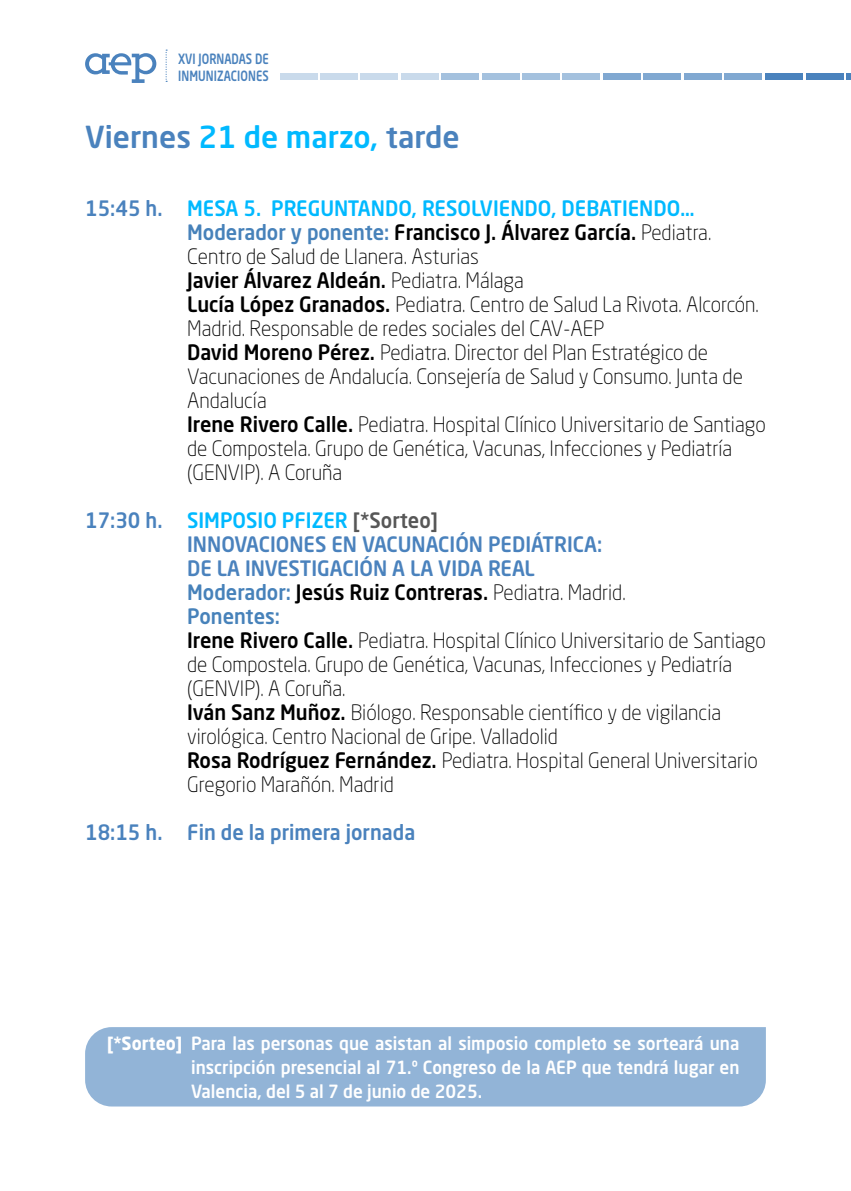
<style>
.page{position:relative;width:851px;height:1191px;background:#fff}
.page>*{position:absolute;margin:0;border:0;box-sizing:border-box;transform-origin:0 0}
.t1{font:500 30px "Neo Sans W1 G";color:#4a82bd}
.t2{font:300 21px/24px "Neo Sans W1 G";color:#000;scale:.95 1}
.t3{font:500 21px "Neo Sans W1 G";color:#4a82bd;scale:.95 1}
.t4{font:500 18px/24px "Neo Sans W1 G";color:#fff;text-align:justify;scale:.95 1}
.t5{font:500 14px/16.8px "Neo Sans W1 G";letter-spacing:.01em;color:#4a82bd;scale:.79 1}
.s1{color:#00b9ff}
.s2{font-weight:500;color:#4a82bd}
.s3{font-weight:500;color:#00b9ff}
.s4{font-weight:500;color:#4782ba}
.s5{font-weight:500}
.s6{font-weight:500;color:#575757}
.s7{font-weight:700}
</style>
<div class="page">
<svg style="left:165px;top:50px;width:2px;height:32px"></svg>
<div style="left:482px;top:73px;width:37px;height:7px;background:#a4c1de"></div>
<div style="left:643px;top:73px;width:38px;height:7px;background:#80a8d1"></div>
<div style="left:603px;top:73px;width:37px;height:7px;background:#80a8d1"></div>
<div style="left:522px;top:73px;width:38px;height:7px;background:#a4c1de"></div>
<div style="left:562px;top:73px;width:38px;height:7px;background:#a4c1de"></div>
<div style="left:441px;top:73px;width:38px;height:7px;background:#a4c1de"></div>
<div style="left:401px;top:73px;width:37px;height:7px;background:#c9daeb"></div>
<div style="left:683px;top:73px;width:38px;height:7px;background:#80a8d1"></div>
<div style="left:360px;top:73px;width:38px;height:7px;background:#c9daeb"></div>
<svg style="left:846px;top:73px;width:4px;height:7px"></svg>
<div style="left:805px;top:73px;width:38px;height:7px;background:#4a82bd"></div>
<div style="left:765px;top:73px;width:37px;height:7px;background:#4a82bd"></div>
<div style="left:724px;top:73px;width:37px;height:7px;background:#80a8d1"></div>
<div style="left:320px;top:73px;width:37px;height:7px;background:#c9daeb"></div>
<div style="left:280px;top:73px;width:37px;height:7px;background:#c9daeb"></div>
<svg style="left:85px;top:53px;width:71px;height:30px"></svg>
<div style="left:85px;top:1027px;width:680px;height:79px;background:#92b4d7"></div>
<p class="t5" style="left:178px;top:50px;width:116px">XVI JORNADAS DE<br>INMUNIZACIONES</p>
<h1 class="t1" style="left:85px;top:118px;width:376px">Viernes <span class="s1">21 de marzo,</span> tarde</h1>
<p class="t2" style="left:187px;top:196px;width:610px;text-indent:-102px"><span class="s2">15:45 h.</span> <span class="s3">MESA 5. PREGUNTANDO, RESOLVIENDO, DEBATIENDO… </span><span class="s4">Moderador y ponente:</span> <span class="s5">Francisco J. Álvarez García.</span> Pediatra.<br>Centro de Salud de Llanera. Asturias<br><span class="s5">Javier Álvarez Aldeán.</span> Pediatra. Málaga<br><span class="s5">Lucía López Granados.</span> Pediatra. Centro de Salud La Rivota. Alcorcón.<br>Madrid. Responsable de redes sociales del CAV-AEP<br><span class="s5">David Moreno Pérez.</span> Pediatra. Director del Plan Estratégico de Vacunaciones de Andalucía. Consejería de Salud y Consumo. Junta de Andalucía<br><span class="s5">Irene Rivero Calle.</span> Pediatra. Hospital Clínico Universitario de Santiago de Compostela. Grupo de Genética, Vacunas, Infecciones y Pediatría (GENVIP). A Coruña</p>
<p class="t2" style="left:187px;top:508px;width:610px;text-indent:-102px"><span class="s2">17:30 h.</span> <span class="s3">SIMPOSIO PFIZER</span> <span class="s6">[*Sorteo]<br></span><span class="s2">INNOVACIONES EN VACUNACIÓN PEDIÁTRICA:<br>DE LA INVESTIGACIÓN A LA VIDA REAL<br></span><span class="s4">Moderador:</span> <span class="s5">Jesús Ruiz Contreras.</span> Pediatra. Madrid.<br><span class="s4">Ponentes:<br></span><span class="s5">Irene Rivero Calle.</span> Pediatra. Hospital Clínico Universitario de Santiago de Compostela. Grupo de Genética, Vacunas, Infecciones y Pediatría (GENVIP). A Coruña.<br><span class="s5">Iván Sanz Muñoz.</span> Biólogo. Responsable científico y de vigilancia virológica. Centro Nacional de Gripe. Valladolid<br><span class="s5">Rosa Rodríguez Fernández.</span> Pediatra. Hospital General Universitario Gregorio Marañón. Madrid</p>
<p class="t3" style="left:85px;top:819px;width:349px">18:15 h. Fin de la primera jornada</p>
<p class="t4" style="left:191px;top:1030px;width:578px;text-indent:-84px"><span class="s7">[*Sorteo]</span> Para las personas que asistan al simposio completo se sorteará una inscripción presencial al 71.º Congreso de la AEP que tendrá lugar en Valencia, del 5 al 7 de junio de 2025.</p>
</div>
